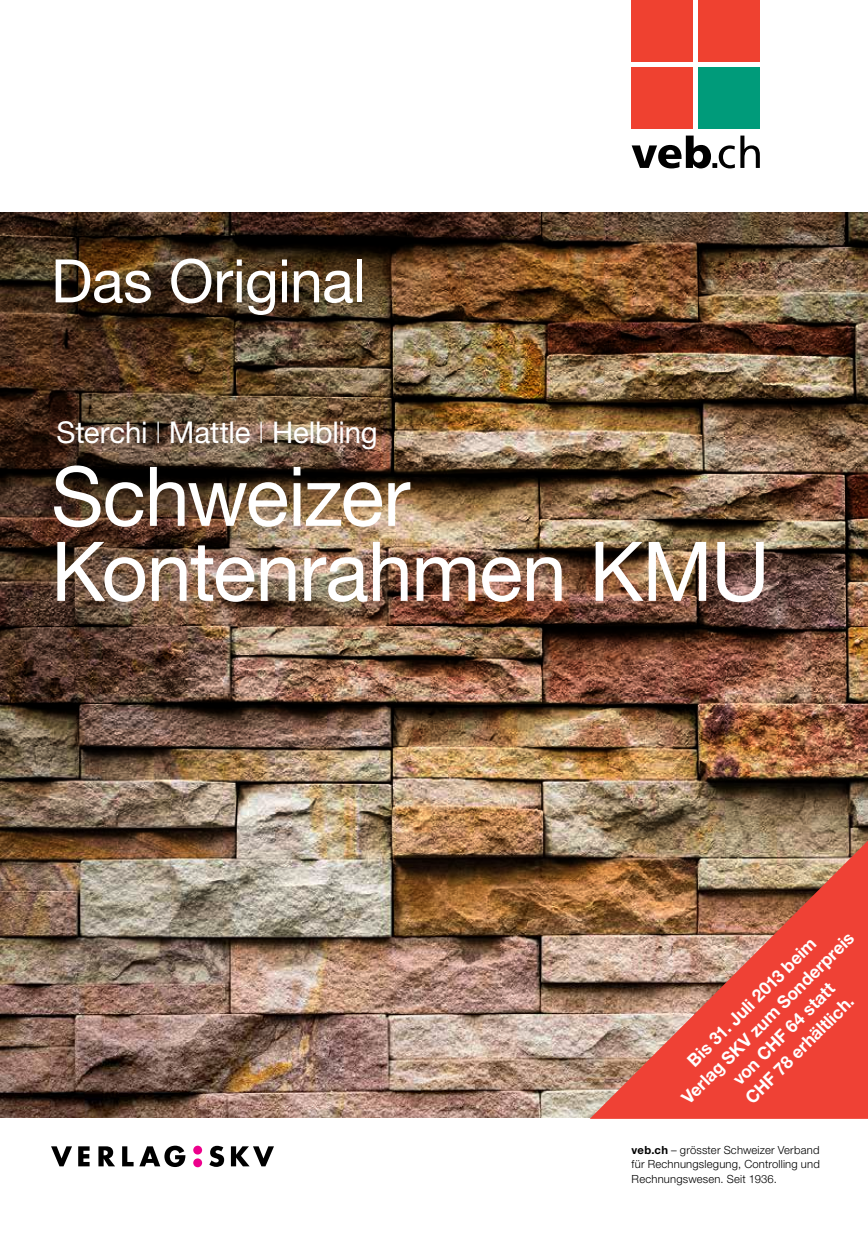
<style>
.page{position:relative;width:868px;height:1238px;background:#fff}
.page>*{position:absolute;margin:0;border:0;box-sizing:border-box;transform-origin:0 0}
.t1{font:82.5px/75px "Helvetica Neue LT Std";letter-spacing:-.015em;color:#fff}
.t2{font:60px "Helvetica Neue LT Std";letter-spacing:-.01em;color:#fff}
.t3{font:30px "Helvetica Neue LT Std";letter-spacing:-.005em;color:#fff}
.t4{font:700 17.7px/22.5px "Helvetica Neue LT Std";color:#fff;text-align:center}
.t5{font:300 11.25px/14.7px "Helvetica Neue LT Std";letter-spacing:.015em;color:#000;text-align:justify}
.s1{font-weight:100}
.s2{font-weight:700}
</style>
<div class="page">
<img style="left:0;top:213px;width:867px;height:905px">
<div style="left:631px;top:0;width:61px;height:61px;background:#ef4130"></div>
<div style="left:698px;top:0;width:61px;height:61px;background:#ef4130"></div>
<div style="left:631px;top:67px;width:61px;height:61px;background:#ef4130"></div>
<div style="left:698px;top:67px;width:61px;height:61px;background:#009b7a"></div>
<svg style="left:631px;top:135px;width:128px;height:33px"></svg>
<svg style="left:51px;top:1146px;width:21px;height:20px"></svg>
<svg style="left:78px;top:1146px;width:12px;height:20px"></svg>
<svg style="left:98px;top:1146px;width:17px;height:20px"></svg>
<svg style="left:122px;top:1145px;width:63px;height:21px"></svg>
<svg style="left:209px;top:1145px;width:15px;height:21px"></svg>
<svg style="left:231px;top:1146px;width:43px;height:20px"></svg>
<div style="left:193px;top:1145px;width:9px;height:9px;background:#ec008c;border-radius:50%"></div>
<div style="left:193px;top:1158px;width:9px;height:9px;background:#ec008c;border-radius:50%"></div>
<img style="left:589px;top:840px;width:278px;height:278px">
<h2 class="t2" style="left:51px;top:245px;width:316px">Das Original</h2>
<h3 class="t3" style="left:56px;top:414px;width:323px">Sterchi <span class="s1">I</span> Mattle <span class="s1">I</span> Helbling</h3>
<h1 class="t1" style="left:51px;top:458px;width:720px">Schweizer<br>Kontenrahmen KMU</h1>
<h3 class="t4" style="left:660px;top:1076px;width:237px;rotate:-45deg">Bis 31. Juli 2013 beim<br>Verlag SKV zum Sonderpreis von CHF 64 statt<br>CHF 78 erhältlich.</h3>
<p class="t5" style="left:631px;top:1142px;width:190px"><span class="s2">veb.ch</span> – grösster Schweizer Verband für Rechnungslegung, Controlling und Rechnungswesen. Seit 1936.</p>
</div>
